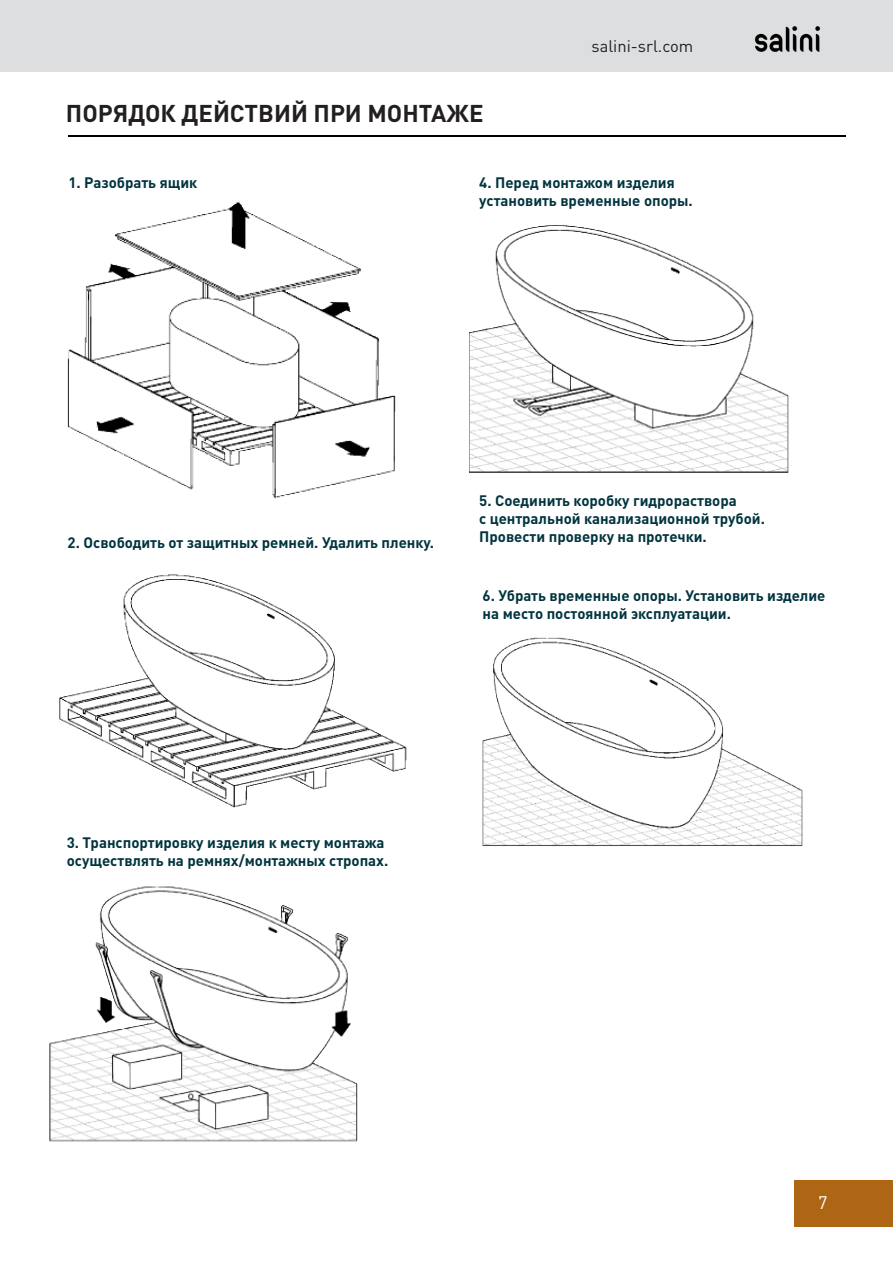
<style>
.page{position:relative;width:893px;height:1263px;background:#fff}
.page>*{position:absolute;margin:0;border:0;box-sizing:border-box;transform-origin:0 0}
.t1{font:700 24px "DIN Pro";color:#231f20}
.t2{font:18px "DIN Pro";color:#fff}
.t3{font:16.5px "DIN Pro";color:#231f20}
.t4{font:700 15px "DIN Pro";color:#00343e}
</style>
<div class="page">
<div style="left:0;top:0;width:892px;height:72px;background:#dddee0"></div>
<img style="left:754px;top:26px;width:67px;height:26px">
<hr style="left:68px;top:136px;width:778px;height:1px;background:#000">
<img style="left:67px;top:202px;width:329px;height:297px">
<img style="left:469px;top:225px;width:320px;height:248px">
<img style="left:59px;top:574px;width:348px;height:234px">
<img style="left:482px;top:637px;width:321px;height:209px">
<div style="left:794px;top:1180px;width:99px;height:46px;background:#ae6514"></div>
<img style="left:49px;top:886px;width:309px;height:256px">
<p class="t1" style="left:66px;top:94px;width:419px">ПОРЯДОК ДЕЙСТВИЙ ПРИ МОНТАЖЕ</p>
<p class="t3" style="left:592px;top:33px;width:103px">salini-srl.com</p>
<p class="t4" style="left:68px;top:170px;width:130px">1. Разобрать ящик</p>
<p class="t4" style="left:479px;top:170px;width:197px">4. Перед монтажом изделия</p>
<p class="t4" style="left:479px;top:188px;width:215px">установить временные опоры.</p>
<p class="t4" style="left:68px;top:530px;width:368px">2. Освободить от защитных ремней. Удалить пленку.</p>
<p class="t4" style="left:479px;top:488px;width:259px">5. Соединить коробку гидрораствора</p>
<p class="t4" style="left:479px;top:506px;width:287px">с центральной канализационной трубой.</p>
<p class="t4" style="left:479px;top:524px;width:229px">Провести проверку на протечки.</p>
<p class="t4" style="left:483px;top:583px;width:344px">6. Убрать временные опоры. Установить изделие</p>
<p class="t4" style="left:483px;top:601px;width:250px">на место постоянной эксплуатации.</p>
<p class="t4" style="left:67px;top:830px;width:319px">3. Транспортировку изделия к месту монтажа</p>
<p class="t4" style="left:67px;top:848px;width:323px">осуществлять на ремнях/монтажных стропах.</p>
<p class="t2" style="left:818px;top:1188px;width:11px">7</p>
</div>
